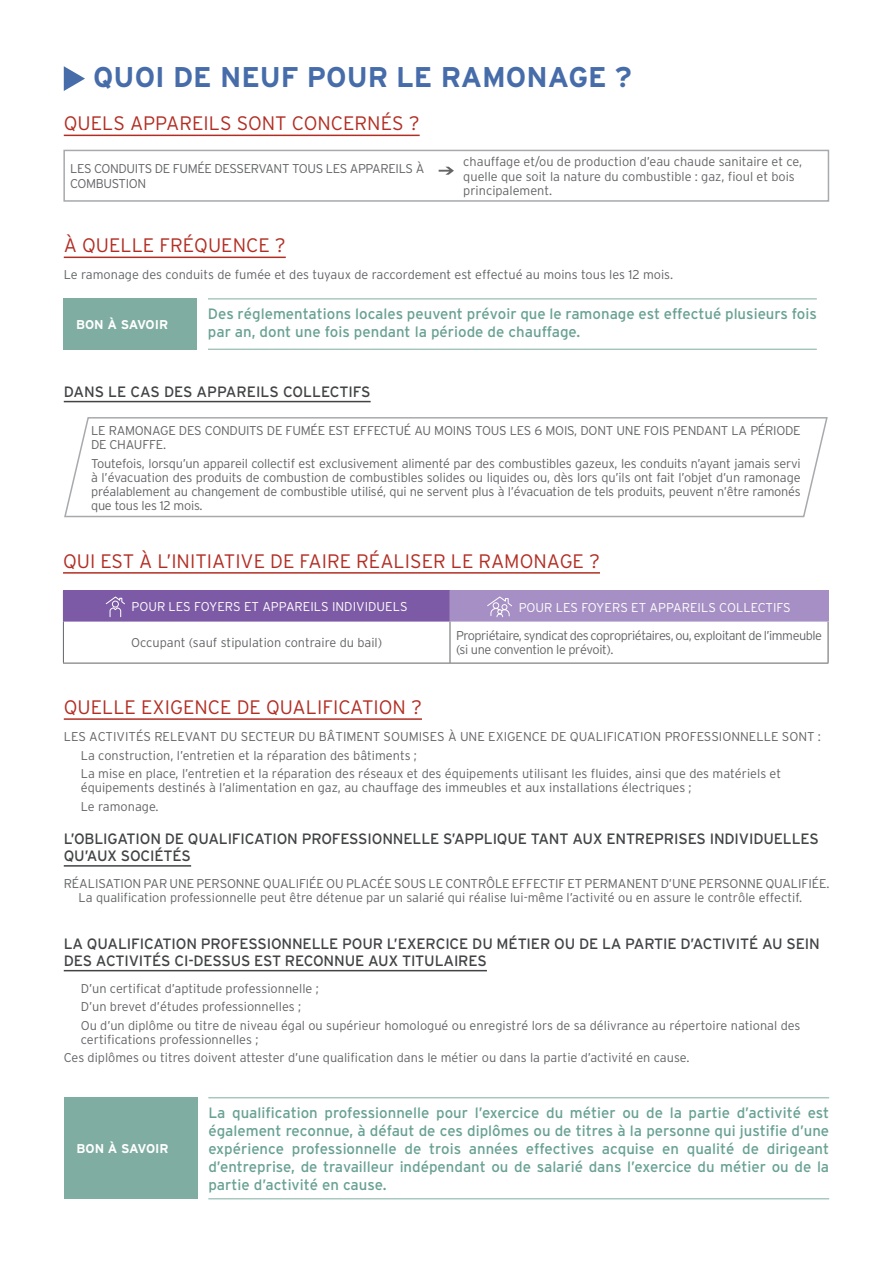
<style>
.page{position:relative;width:893px;height:1263px;background:#fff}
.page>*{position:absolute;margin:0;border:0;box-sizing:border-box;transform-origin:0 0}
.t1{font:700 28.5px "Interstate";color:#466caa}
.t2{font:300 19.5px "Interstate";color:#b22e24}
.t3{font:15px/18px "Interstate";color:#68a193}
.t4{font:15px/16.5px "Interstate";letter-spacing:-.01em;color:#414345}
.t5{font:300 12.75px/18.5px "Interstate";color:#636466}
.t6{font:300 12.75px/14.2px "Interstate";letter-spacing:-.02em;color:#636466}
.t7{font:300 12.75px/14.2px "Interstate";letter-spacing:-.035em;color:#636466}
.t8{font:300 12.75px "Interstate";color:#fff}
.t9{font:300 12.75px/14.2px "Interstate";letter-spacing:-.03em;color:#636466}
.t10{font:700 12.75px "Interstate";letter-spacing:-.005em;color:#fff}
</style>
<div class="page">
<hr style="left:64px;top:718px;width:358px;height:2px;background:#b22e24">
<hr style="left:64px;top:865px;width:127px;height:2px;background:#414345">
<div style="left:63px;top:591px;width:387px;height:30px;background:#7d5aa5"></div>
<div style="left:450px;top:591px;width:378px;height:30px;background:#a68fc4"></div>
<hr style="left:63px;top:621px;width:1px;height:42px;background:#636466">
<hr style="left:450px;top:621px;width:1px;height:42px;background:#636466">
<hr style="left:828px;top:621px;width:1px;height:42px;background:#636466">
<hr style="left:63px;top:663px;width:387px;height:1px;background:#636466">
<hr style="left:450px;top:663px;width:378px;height:1px;background:#636466">
<hr style="left:63px;top:590px;width:387px;height:1px;background:#7d5aa5">
<hr style="left:63px;top:621px;width:387px;height:1px;background:#7d5aa5">
<hr style="left:450px;top:590px;width:378px;height:1px;background:#a68fc4">
<hr style="left:828px;top:591px;width:1px;height:30px;background:#a68fc4">
<hr style="left:450px;top:621px;width:378px;height:1px;background:#a68fc4">
<svg style="left:105px;top:596px;width:20px;height:21px"></svg>
<svg style="left:487px;top:596px;width:25px;height:21px"></svg>
<hr style="left:63px;top:572px;width:537px;height:2px;background:#b22e24">
<svg style="left:64px;top:417px;width:764px;height:101px"></svg>
<hr style="left:64px;top:401px;width:307px;height:1px;background:#414345">
<hr style="left:64px;top:135px;width:356px;height:1px;background:#b22e24">
<svg style="left:64px;top:66px;width:21px;height:25px"></svg>
<div style="left:63px;top:150px;width:766px;height:52px;border:2px solid #a7a9ac"></div>
<svg style="left:439px;top:167px;width:15px;height:8px"></svg>
<hr style="left:64px;top:257px;width:222px;height:1px;background:#b22e24">
<div style="left:63px;top:298px;width:134px;height:52px;background:#7fada1"></div>
<hr style="left:208px;top:349px;width:609px;height:1px;background:#7fada1">
<hr style="left:208px;top:298px;width:609px;height:1px;background:#7fada1">
<hr style="left:64px;top:970px;width:423px;height:1px;background:#414345">
<div style="left:64px;top:1097px;width:134px;height:102px;background:#7fada1"></div>
<hr style="left:208px;top:1198px;width:621px;height:1px;background:#7fada1">
<hr style="left:208px;top:1097px;width:621px;height:1px;background:#7fada1">
<h1 class="t1" style="left:93px;top:61px;width:540px">QUOI DE NEUF POUR LE RAMONAGE ?</h1>
<h2 class="t2" style="left:64px;top:113px;width:357px">QUELS APPAREILS SONT CONCERNÉS ?</h2>
<p class="t9" style="left:70px;top:162px;width:356px">LES CONDUITS DE FUMÉE DESSERVANT TOUS LES APPAREILS À<br>COMBUSTION</p>
<p class="t5" style="left:463px;top:155px;width:340px;line-height:14.2px">chauffage et/ou de production d’eau chaude sanitaire et ce, quelle que soit la nature du combustible : gaz, fioul et bois principalement.</p>
<h2 class="t2" style="left:64px;top:234px;width:223px">À QUELLE FRÉQUENCE ?</h2>
<p class="t5" style="left:64px;top:265px;width:611px">Le ramonage des conduits de fumée et des tuyaux de raccordement est effectué au moins tous les 12 mois.</p>
<p class="t10" style="left:76px;top:318px;width:94px">BON À SAVOIR</p>
<p class="t3" style="left:208px;top:305px;width:610px">Des réglementations locales peuvent prévoir que le ramonage est effectué plusieurs fois par an, dont une fois pendant la période de chauffage.</p>
<p class="t4" style="left:64px;top:383px;width:308px">DANS LE CAS DES APPAREILS COLLECTIFS</p>
<p class="t6" style="left:91px;top:423px;width:711px">LE RAMONAGE DES CONDUITS DE FUMÉE EST EFFECTUÉ AU MOINS TOUS LES 6 MOIS, DONT UNE FOIS PENDANT LA PÉRIODE<br>DE CHAUFFE.</p>
<p class="t5" style="left:91px;top:456px;width:711px;line-height:14.2px;text-align:justify">Toutefois, lorsqu’un appareil collectif est exclusivement alimenté par des combustibles gazeux, les conduits n’ayant jamais servi à l’évacuation des produits de combustion de combustibles solides ou liquides ou, dès lors qu’ils ont fait l’objet d’un ramonage préalablement au changement de combustible utilisé, qui ne servent plus à l’évacuation de tels produits, peuvent n’être ramonés que tous les 12 mois.</p>
<h2 class="t2" style="left:63px;top:550px;width:538px">QUI EST À L’INITIATIVE DE FAIRE RÉALISER LE RAMONAGE ?</h2>
<p class="t8" style="left:132px;top:599px;width:278px">POUR LES FOYERS ET APPAREILS INDIVIDUELS</p>
<p class="t8" style="left:519px;top:600px;width:274px">POUR LES FOYERS ET APPAREILS COLLECTIFS</p>
<p class="t5" style="left:131px;top:633px;width:252px">Occupant (sauf stipulation contraire du bail)</p>
<p class="t7" style="left:456px;top:628px;width:368px">Propriétaire, syndicat des copropriétaires, ou, exploitant de l’immeuble (si une convention le prévoit).</p>
<h2 class="t2" style="left:64px;top:696px;width:360px">QUELLE EXIGENCE DE QUALIFICATION ?</h2>
<p class="t5" style="left:81px;top:727px;width:742px;text-indent:-17px">LES ACTIVITÉS RELEVANT DU SECTEUR DU BÂTIMENT SOUMISES À UNE EXIGENCE DE QUALIFICATION PROFESSIONNELLE SONT :<br>La construction, l’entretien et la réparation des bâtiments ;<br>La mise en place, l’entretien et la réparation des réseaux et des équipements utilisant les fluides, ainsi que des matériels et</p>
<p class="t5" style="left:81px;top:778px;width:612px">équipements destinés à l’alimentation en gaz, au chauffage des immeubles et aux installations électriques ;<br>Le ramonage.</p>
<p class="t4" style="left:64px;top:831px;width:756px">L’OBLIGATION DE QUALIFICATION PROFESSIONNELLE S’APPLIQUE TANT AUX ENTREPRISES INDIVIDUELLES<br>QU’AUX SOCIÉTÉS</p>
<p class="t5" style="left:78px;top:876px;width:752px;line-height:14.2px;text-indent:-15px">RÉALISATION PAR UNE PERSONNE QUALIFIÉE OU PLACÉE SOUS LE CONTRÔLE EFFECTIF ET PERMANENT D’UNE PERSONNE QUALIFIÉE.<br>La qualification professionnelle peut être détenue par un salarié qui réalise lui-même l’activité ou en assure le contrôle effectif.</p>
<p class="t4" style="left:64px;top:935px;width:758px">LA QUALIFICATION PROFESSIONNELLE POUR L’EXERCICE DU MÉTIER OU DE LA PARTIE D’ACTIVITÉ AU SEIN<br>DES ACTIVITÉS CI-DESSUS EST RECONNUE AUX TITULAIRES</p>
<p class="t5" style="left:81px;top:979px;width:721px">D’un certificat d’aptitude professionnelle ;<br>D’un brevet d’études professionnelles ;<br>Ou d’un diplôme ou titre de niveau égal ou supérieur homologué ou enregistré lors de sa délivrance au répertoire national des</p>
<p class="t5" style="left:64px;top:1030px;width:627px;text-indent:17px">certifications professionnelles ;<br>Ces diplômes ou titres doivent attester d’une qualification dans le métier ou dans la partie d’activité en cause.</p>
<p class="t10" style="left:77px;top:1142px;width:94px">BON À SAVOIR</p>
<p class="t3" style="left:208px;top:1104px;width:622px;text-align:justify">La qualification professionnelle pour l’exercice du métier ou de la partie d’activité est également reconnue, à défaut de ces diplômes ou de titres à la personne qui justifie d’une expérience professionnelle de trois années effectives acquise en qualité de dirigeant d’entreprise, de travailleur indépendant ou de salarié dans l’exercice du métier ou de la partie d’activité en cause.</p>
</div>
